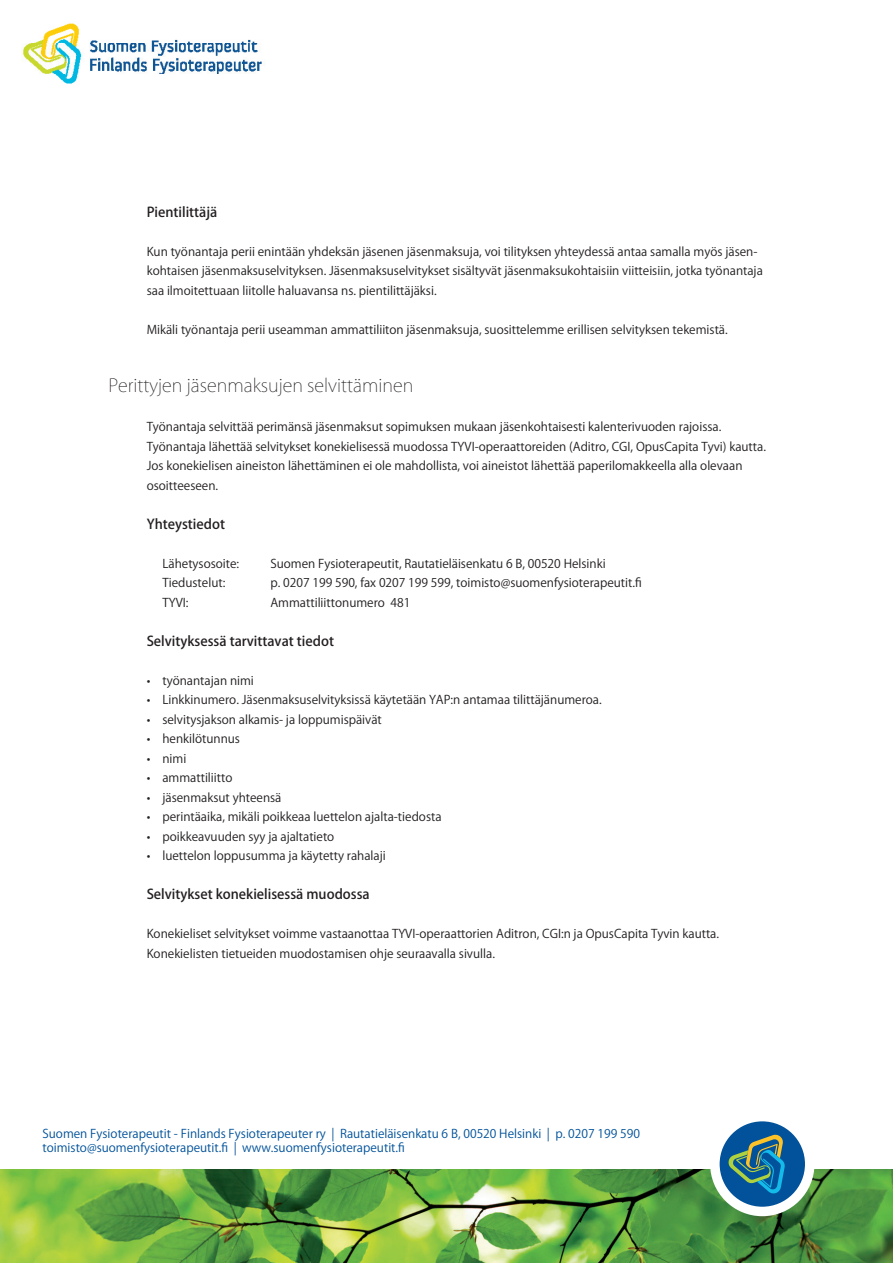
<style>
.page{position:relative;width:893px;height:1263px;background:#fff}
.page>*{position:absolute;margin:0;border:0;box-sizing:border-box;transform-origin:0 0}
.t1{font:200 18px "Koz Go Pro";color:#231f20}
.t2{font:500 13.5px "Koz Go Pro";color:#231f20}
.t3{font:12px/19.5px "Koz Go Pro";color:#231f20}
.t4{font:12px/14.4px "Koz Go Pro";color:#01529a}
</style>
<div class="page">
<img style="left:23px;top:23px;width:239px;height:61px">
<img style="left:0;top:1169px;width:893px;height:94px">
<svg style="left:715px;top:1116px;width:95px;height:95px;fill:#01529a"></svg>
<div style="left:710px;top:1112px;width:104px;height:104px;border:9px solid #fff;border-radius:50%"></div>
<svg style="left:728px;top:1134px;width:57px;height:59px;background:#2e748d"></svg>
<p class="t2" style="left:147px;top:203px;width:72px">Pientilittäjä</p>
<p class="t3" style="left:147px;top:242px;width:618px">Kun työnantaja perii enintään yhdeksän jäsenen jäsenmaksuja, voi tilityksen yhteydessä antaa samalla myös jäsen&shy;kohtaisen jäsenmaksuselvityksen. Jäsenmaksuselvitykset sisältyvät jäsenmaksukohtaisiin viitteisiin, jotka työnantaja saa ilmoitettuaan liitolle haluavansa ns. pientilittäjäksi.</p>
<p class="t3" style="left:147px;top:320px;width:582px">Mikäli työnantaja perii useamman ammattiliiton jäsenmaksuja, suosittelemme erillisen selvityksen tekemistä.</p>
<h1 class="t1" style="left:108px;top:374px;width:307px">Perittyjen jäsenmaksujen selvittäminen</h1>
<p class="t3" style="left:147px;top:417px;width:621px">Työnantaja selvittää perimänsä jäsenmaksut sopimuksen mukaan jäsenkohtaisesti kalenterivuoden rajoissa.<br>Työnantaja lähettää selvitykset konekielisessä muodossa TYVI-operaattoreiden (Aditro, CGI, OpusCapita Tyvi) kautta.<br>Jos konekielisen aineiston lähettäminen ei ole mahdollista, voi aineistot lähettää paperilomakkeella alla olevaan osoitteeseen.</p>
<p class="t2" style="left:147px;top:515px;width:80px">Yhteystiedot</p>
<p class="t3" style="left:162px;top:554px;width:78px">Lähetysosoite:</p>
<p class="t3" style="left:270px;top:554px;width:337px">Suomen Fysioterapeutit, Rautatieläisenkatu 6 B, 00520 Helsinki</p>
<p class="t3" style="left:162px;top:573px;width:64px">Tiedustelut:</p>
<p class="t3" style="left:270px;top:573px;width:373px">p. 0207 199 590, fax 0207 199 599, toimisto@suomenfysioterapeutit.fi</p>
<p class="t3" style="left:162px;top:593px;width:28px">TYVI:</p>
<p class="t3" style="left:270px;top:593px;width:141px">Ammattiliittonumero 481</p>
<p class="t2" style="left:147px;top:632px;width:189px">Selvityksessä tarvittavat tiedot</p>
<p class="t3" style="left:147px;top:671px;width:109px">• työnantajan nimi</p>
<p class="t3" style="left:147px;top:690px;width:457px">• Linkkinumero. Jäsenmaksuselvityksissä käytetään YAP:n antamaa tilittäjänumeroa.</p>
<p class="t3" style="left:147px;top:710px;width:237px">• selvitysjakson alkamis- ja loppumispäivät</p>
<p class="t3" style="left:147px;top:729px;width:95px">• henkilötunnus</p>
<p class="t3" style="left:147px;top:749px;width:41px">• nimi</p>
<p class="t3" style="left:147px;top:768px;width:87px">• ammattiliitto</p>
<p class="t3" style="left:147px;top:788px;width:136px">• jäsenmaksut yhteensä</p>
<p class="t3" style="left:147px;top:807px;width:296px">• perintäaika, mikäli poikkeaa luettelon ajalta-tiedosta</p>
<p class="t3" style="left:147px;top:827px;width:189px">• poikkeavuuden syy ja ajaltatieto</p>
<p class="t3" style="left:147px;top:846px;width:241px">• luettelon loppusumma ja käytetty rahalaji</p>
<p class="t2" style="left:147px;top:885px;width:225px">Selvitykset konekielisessä muodossa</p>
<p class="t3" style="left:147px;top:924px;width:574px">Konekieliset selvitykset voimme vastaanottaa TYVI-operaattorien Aditron, CGI:n ja OpusCapita Tyvin kautta.<br>Konekielisten tietueiden muodostamisen ohje seuraavalla sivulla.</p>
<p class="t4" style="left:43px;top:1126px;width:599px">Suomen Fysioterapeutit - Finlands Fysioterapeuter ry | Rautatieläisenkatu 6 B, 00520 Helsinki | p. 0207 199 590 toimisto@suomenfysioterapeutit.fi | www.suomenfysioterapeutit.fi</p>
</div>
